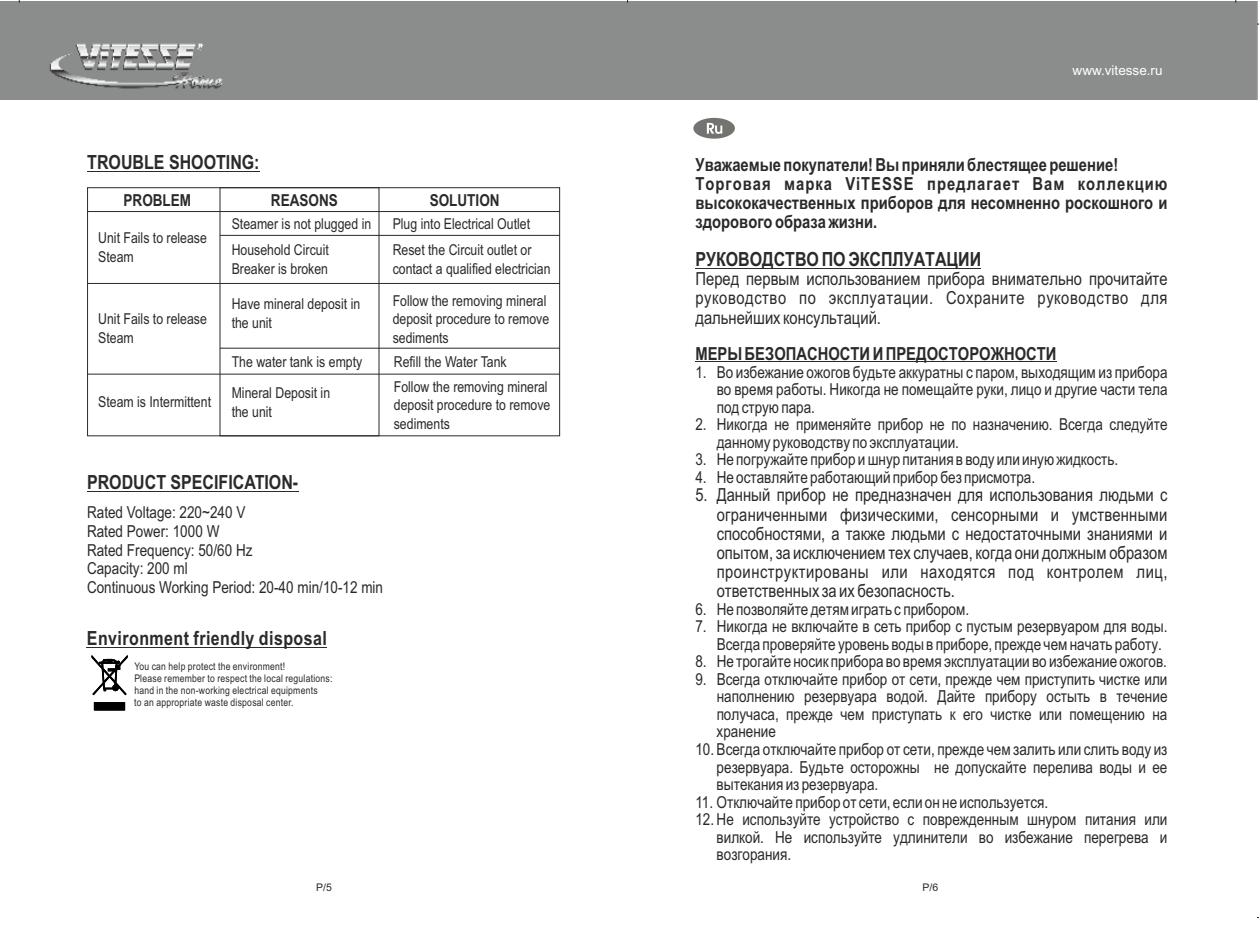
<style>
.page{position:relative;width:1259px;height:936px;background:#fff}
.page>*{position:absolute;margin:0;border:0;box-sizing:border-box;transform-origin:0 0}
.t1{font:700 19.5px "Arial Narrow";color:#2b2929}
.t2{font:700 19.5px "Arial Narrow";letter-spacing:.025em;color:#2b2929}
.t3{font:18px/19px "Arial Narrow";color:#2b2929;text-align:justify}
.t4{font:700 18px/19.4px "Arial Narrow";color:#2b2929}
.t5{font:16.5px/17.5px "Arial Narrow";color:#2b2929;text-align:justify}
.t6{font:700 16.5px "Arial Narrow";color:#2b2929}
.t7{font:15px/18.8px "Arial Narrow";color:#2b2929}
.t8{font:13.5px "Arial";color:#fff}
.t9{font:10.5px/11.9px "Arial Narrow";letter-spacing:.025em;color:#2b2929}
.t10{font:10.5px "Arial";color:#2b2929}
</style>
<div class="page">
<div style="left:0;top:2px;width:1257px;height:98px;background:#8b8c8c"></div>
<hr style="left:87px;top:171px;width:173px;height:1px;background:#2b2929">
<hr style="left:87px;top:646px;width:240px;height:1px;background:#2b2929">
<svg style="left:94px;top:702px;width:31px;height:8px"></svg>
<svg style="left:91px;top:655px;width:37px;height:40px"></svg>
<hr style="left:88px;top:211px;width:471px;height:1px;background:#2b2929">
<hr style="left:88px;top:283px;width:471px;height:1px;background:#2b2929">
<hr style="left:88px;top:374px;width:471px;height:1px;background:#2b2929">
<hr style="left:220px;top:348px;width:339px;height:1px;background:#2b2929">
<hr style="left:220px;top:235px;width:339px;height:1px;background:#2b2929">
<div style="left:220px;top:187px;width:159px;height:249px;border:1px solid #2b2929"></div>
<hr style="left:87px;top:491px;width:211px;height:1px;background:#2b2929">
<hr style="left:695px;top:267px;width:124px;height:1px;background:#2b2929">
<hr style="left:848px;top:267px;width:133px;height:1px;background:#2b2929">
<hr style="left:695px;top:361px;width:47px;height:1px;background:#2b2929">
<hr style="left:744px;top:361px;width:126px;height:1px;background:#2b2929">
<svg style="left:870px;top:361px;width:16px;height:1px"></svg>
<hr style="left:886px;top:361px;width:170px;height:1px;background:#2b2929">
<div style="left:693px;top:118px;width:42px;height:21px;background:#737370;border-radius:50%"></div>
<svg style="left:707px;top:123px;width:15px;height:11px"></svg>
<p class="t1" style="left:87px;top:155px;width:174px">TROUBLE SHOOTING:</p>
<p class="t6" style="left:123px;top:194px;width:69px">PROBLEM</p>
<p class="t6" style="left:271px;top:194px;width:68px">REASONS</p>
<p class="t6" style="left:430px;top:194px;width:71px">SOLUTION</p>
<p class="t7" style="left:98px;top:230px;width:110px">Unit Fails to release<br>Steam</p>
<p class="t7" style="left:232px;top:216px;width:141px">Steamer is not plugged in</p>
<p class="t7" style="left:393px;top:213px;width:140px;line-height:25.5px">Plug into Electrical Outlet<br>Reset the Circuit outlet or</p>
<p class="t7" style="left:393px;top:254px;width:159px;line-height:32px">contact a qualified electrician<br>Follow the removing mineral</p>
<p class="t7" style="left:393px;top:311px;width:158px">deposit procedure to remove sediments</p>
<p class="t7" style="left:394px;top:351px;width:155px;line-height:24.6px">Refill the Water Tank<br>Follow the removing mineral</p>
<p class="t7" style="left:394px;top:397px;width:158px">deposit procedure to remove sediments</p>
<p class="t7" style="left:232px;top:242px;width:99px">Household Circuit<br>Breaker is broken</p>
<p class="t7" style="left:232px;top:296px;width:130px">Have mineral deposit in the unit</p>
<p class="t7" style="left:98px;top:311px;width:110px">Unit Fails to release<br>Steam</p>
<p class="t7" style="left:232px;top:347px;width:132px;line-height:31.2px">The water tank is empty<br>Mineral Deposit in</p>
<p class="t7" style="left:232px;top:403px;width:42px">the unit</p>
<p class="t7" style="left:98px;top:394px;width:114px">Steam is Intermittent</p>
<p class="t1" style="left:87px;top:475px;width:213px">PRODUCT SPECIFICATION-</p>
<p class="t5" style="left:87px;top:504px;width:298px;line-height:18.8px;text-align:left">Rated Voltage: 220~240 V<br>Rated Power: 1000 W<br>Rated Frequency: 50/60 Hz<br>Capacity: 200 ml<br>Continuous Working Period: 20-40 min/10-12 min</p>
<p class="t2" style="left:87px;top:630px;width:241px">Environment friendly disposal</p>
<p class="t9" style="left:134px;top:661px;width:200px">You can help protect the environment!<br>Please remember to respect the local regulations: hand in the non-working electrical equipments<br>to an appropriate waste disposal center.</p>
<p class="t8" style="left:1072px;top:65px;width:92px">www.vitesse.ru</p>
<p class="t4" style="left:695px;top:156px;width:473px">Уважаемые покупатели! Выприняли блестящее решение!<br>Торговая марка ViTESSE предлагает Вам коллекцию высококачественных приборов для несомненно роскошного и здорового образажизни.</p>
<p class="t1" style="left:695px;top:252px;width:287px">РУКОВОДСТВОПОЭКСПЛУАТАЦИИ</p>
<p class="t3" style="left:695px;top:271px;width:473px">Перед первым использованием прибора внимательно прочитайте руководство по эксплуатации. Сохраните руководство для дальнейших консультаций.</p>
<p class="t4" style="left:695px;top:345px;width:362px">МЕРЫ БЕЗОПАСНОСТИИПРЕДОСТОРОЖНОСТИ</p>
<p class="t5" style="left:716px;top:364px;width:452px;text-indent:-21px">1. Во избежание ожогов будьте аккуратны с паром, выходящим из прибора во время работы. Никогда не помещайте руки, лицо и другие части тела под струюпара.</p>
<p class="t5" style="left:716px;top:417px;width:452px;text-indent:-21px">2. Никогда не применяйте прибор не по назначению. Всегда следуйте данному руководству по эксплуатации.</p>
<p class="t5" style="left:695px;top:452px;width:424px">3. Не погружайте прибор ишнур питания в воду или инуюжидкость.</p>
<p class="t5" style="left:695px;top:469px;width:341px">4. Не оставляйте работающий прибор без присмотра.</p>
<p class="t3" style="left:716px;top:487px;width:452px;text-indent:-21px">5. Данный прибор не предназначен для использования людьми с ограниченными физическими, сенсорными и умственными способностями, а также людьми с недостаточными знаниями и опытом, за исключением тех случаев, когда они должным образом проинструктированы или находятся под контролем лиц, ответственных за их безопасность.</p>
<p class="t5" style="left:695px;top:601px;width:275px">6. Не позволяйте детямиграть с прибором.</p>
<p class="t5" style="left:716px;top:619px;width:452px;text-indent:-21px">7. Никогда не включайте в сеть прибор с пустым резервуаром для воды.<br>Всегда проверяйте уровень водыв приборе, прежде чемначать работу.</p>
<p class="t5" style="left:695px;top:654px;width:473px">8. Не трогайте носик прибора во время эксплуатации во избежание ожогов.</p>
<p class="t5" style="left:716px;top:671px;width:452px;text-indent:-21px">9. Всегда отключайте прибор от сети, прежде чем приступить чистке или наполнению резервуара водой. Дайте прибору остыть в течение получаса, прежде чем приступать к его чистке или помещению на хранение</p>
<p class="t5" style="left:716px;top:741px;width:452px;text-indent:-21px">10. Всегда отключайте прибор от сети, прежде чем залить или слить воду из резервуара. Будьте осторожны не допускайте перелива воды и ее вытекания из резервуара.</p>
<p class="t5" style="left:695px;top:794px;width:354px">11. Отключайте прибор от сети, если он не используется.</p>
<p class="t5" style="left:716px;top:812px;width:452px;text-indent:-21px">12. Не используйте устройство с поврежденным шнуром питания или вилкой. Не используйте удлинители во избежание перегрева и возгорания.</p>
<p class="t10" style="left:316px;top:883px;width:17px">P/5</p>
<p class="t10" style="left:922px;top:883px;width:17px">P/6</p>
</div>
